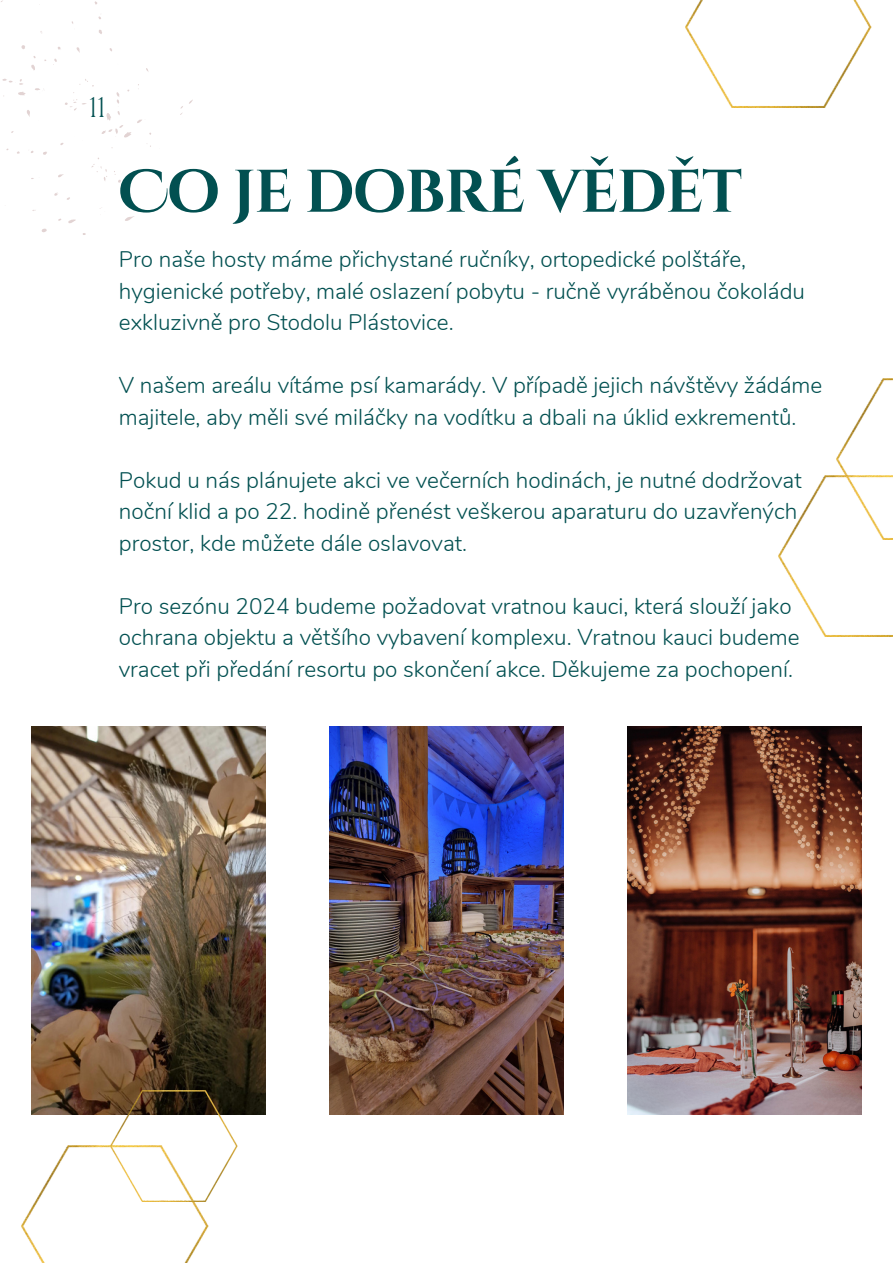
<style>
.page{position:relative;width:893px;height:1264px;background:#fff}
.page>*{position:absolute;margin:0;border:0;box-sizing:border-box;transform-origin:0 0}
.t1{font:700 60px "Cinzel Decorative";letter-spacing:-.02em;color:#025051}
.t2{font:300 28.5px "The Seasons";color:#025051}
.t3{font:300 22.5px/31.5px "Nunito";color:#025051}
</style>
<div class="page">
<img style="left:31px;top:726px;width:234px;height:388px">
<img style="left:329px;top:726px;width:234px;height:388px">
<img style="left:836px;top:379px;width:56px;height:96px">
<img style="left:778px;top:475px;width:114px;height:161px">
<img style="left:21px;top:1145px;width:187px;height:117px">
<img style="left:110px;top:1090px;width:127px;height:110px">
<svg style="left:180px;top:99px;width:13px;height:16px"></svg>
<svg style="left:125px;top:216px;width:9px;height:5px"></svg>
<svg style="left:43px;top:151px;width:4px;height:4px"></svg>
<svg style="left:58px;top:174px;width:6px;height:3px"></svg>
<svg style="left:68px;top:219px;width:8px;height:4px"></svg>
<svg style="left:41px;top:228px;width:6px;height:5px"></svg>
<svg style="left:91px;top:157px;width:30px;height:26px"></svg>
<svg style="left:100px;top:84px;width:51px;height:64px"></svg>
<svg style="left:76px;top:47px;width:4px;height:6px"></svg>
<svg style="left:31px;top:65px;width:4px;height:5px"></svg>
<svg style="left:21px;top:45px;width:4px;height:4px"></svg>
<svg style="left:65px;top:99px;width:22px;height:12px"></svg>
<svg style="left:27px;top:110px;width:3px;height:7px"></svg>
<svg style="left:2px;top:78px;width:24px;height:19px"></svg>
<img style="left:685px;top:0;width:186px;height:107px">
<img style="left:627px;top:726px;width:234px;height:388px">
<p class="t2" style="left:89px;top:94px;width:18px">11</p>
<p class="t1" style="left:119px;top:153px;width:624px">CO JE DOBRÉ VĚDĚT</p>
<p class="t3" style="left:119px;top:244px;width:687px">Pro naše hosty máme přichystané ručníky, ortopedické polštáře, hygienické potřeby, malé oslazení pobytu - ručně vyráběnou čokoládu exkluzivně pro Stodolu Plástovice.</p>
<p class="t3" style="left:119px;top:370px;width:705px">V našem areálu vítáme psí kamarády. V případě jejich návštěvy žádáme majitele, aby měli své miláčky na vodítku a dbali na úklid exkrementů.</p>
<p class="t3" style="left:119px;top:464px;width:684px">Pokud u nás plánujete akci ve večerních hodinách, je nutné dodržovat noční klid a po 22. hodině přenést veškerou aparaturu do uzavřených prostor, kde můžete dále oslavovat.</p>
<p class="t3" style="left:119px;top:590px;width:682px">Pro sezónu 2024 budeme požadovat vratnou kauci, která slouží jako ochrana objektu a většího vybavení komplexu. Vratnou kauci budeme vracet při předání resortu po skončení akce. Děkujeme za pochopení.</p>
</div>
